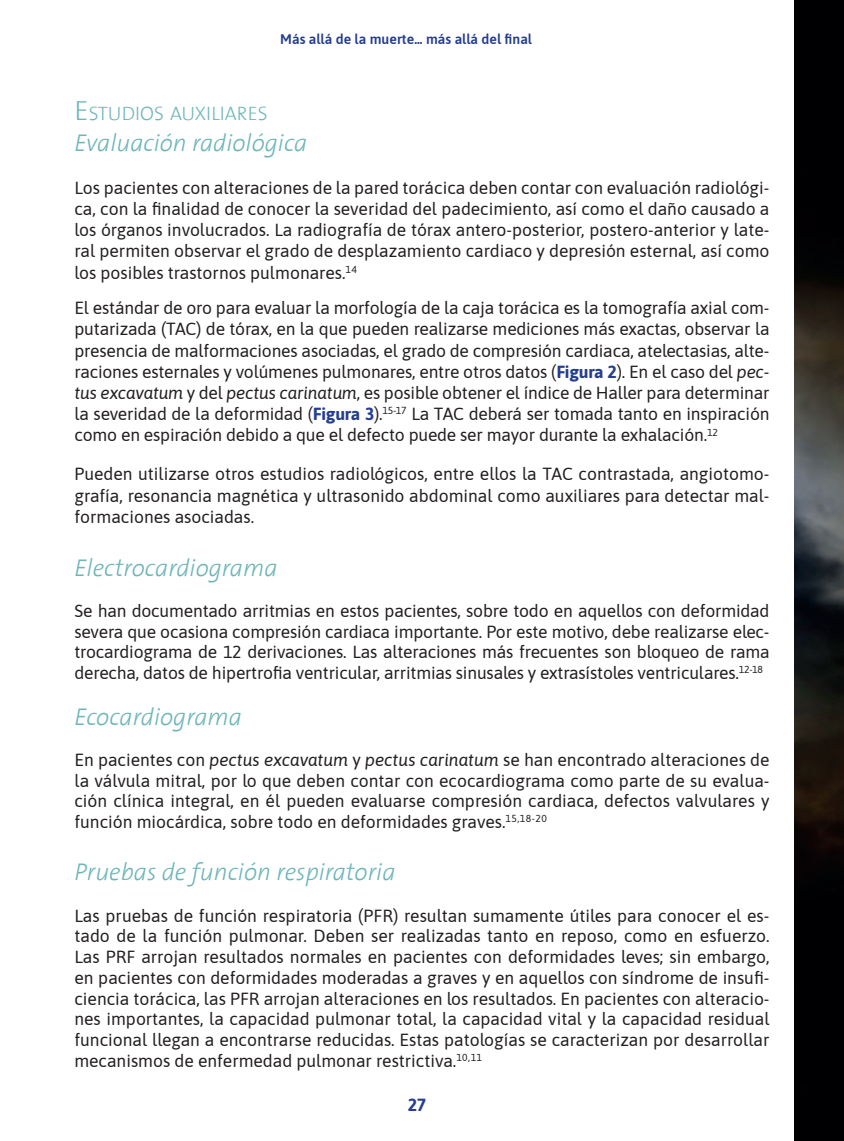
<style>
.page{position:relative;width:844px;height:1141px;background:#fff}
.page>*{position:absolute;margin:0;border:0;box-sizing:border-box;transform-origin:0 0}
.sub_3_ok{font:italic 300 24.5px "The Sans";color:#6fb6b8}
.sub3{font:300 19.6px "The Sans";color:#6fb6b8}
.texto_gral{font:17.5px/20.7px "Asap";color:#231f20;text-align:justify}
.t1{font:700 17.5px "Asap";color:#253f8e}
.t2{font:600 14px "Asap";color:#253f8e}
.s1{font-size:28px}
.s2{font-weight:700;color:#253f8e}
.s3{font-style:italic}
</style>
<div class="page">
<img style="left:794px;top:0;width:49px;height:1141px">
<p class="t2" style="left:280px;top:30px;width:253px">Más allá de la muerte... más allá del final</p>
<p class="sub3" style="left:74px;top:97px;width:195px"><span class="s1">E</span> STUDIOS AUXILIARES</p>
<p class="sub_3_ok" style="left:74px;top:123px;width:234px">Evaluación radiológica</p>
<p class="texto_gral" style="left:74px;top:176px;width:696px;line-height:21.2px">Los pacientes con alteraciones de la pared torácica deben contar con evaluación radiológi&shy;ca, con la finalidad de conocer la severidad del padecimiento, así como el daño causado a los órganos involucrados. La radiografía de tórax antero-posterior, postero-anterior y late&shy;ral permiten observar el grado de desplazamiento cardiaco y depresión esternal, así como los posibles trastornos pulmonares.<sup>14</sup></p>
<p class="texto_gral" style="left:74px;top:296px;width:696px;line-height:21.2px">El estándar de oro para evaluar la morfología de la caja torácica es la tomografía axial com&shy;putarizada (TAC) de tórax, en la que pueden realizarse mediciones más exactas, observar la presencia de malformaciones asociadas, el grado de compresión cardiaca, atelectasias, alte&shy;raciones esternales y volúmenes pulmonares, entre otros datos (<span class="s2">Figura 2</span>). En el caso del <span class="s3">pec&shy;tus excavatum</span> y del <span class="s3">pectus carinatum</span>, es posible obtener el índice de Haller para determinar la severidad de la deformidad (<span class="s2">Figura 3</span>).<sup>15-17</sup> La TAC deberá ser tomada tanto en inspiración como en espiración debido a que el defecto puede ser mayor durante la exhalación.<sup>12</sup></p>
<p class="texto_gral" style="left:74px;top:463px;width:696px;line-height:21.2px">Pueden utilizarse otros estudios radiológicos, entre ellos la TAC contrastada, angiotomo&shy;grafía, resonancia magnética y ultrasonido abdominal como auxiliares para detectar mal&shy;formaciones asociadas.</p>
<p class="sub_3_ok" style="left:74px;top:547px;width:204px">Electrocardiograma</p>
<p class="texto_gral" style="left:74px;top:600px;width:696px">Se han documentado arritmias en estos pacientes, sobre todo en aquellos con deformidad severa que ocasiona compresión cardiaca importante. Por este motivo, debe realizarse elec&shy;trocardiograma de 12 derivaciones. Las alteraciones más frecuentes son bloqueo de rama derecha, datos de hipertrofia ventricular, arritmias sinusales y extrasístoles ventriculares.<sup>12-18</sup></p>
<p class="sub_3_ok" style="left:74px;top:696px;width:169px">Ecocardiograma</p>
<p class="texto_gral" style="left:74px;top:748px;width:696px">En pacientes con <span class="s3">pectus excavatum</span> y <span class="s3">pectus carinatum</span> se han encontrado alteraciones de la válvula mitral, por lo que deben contar con ecocardiograma como parte de su evalua&shy;ción clínica integral, en él pueden evaluarse compresión cardiaca, defectos valvulares y función miocárdica, sobre todo en deformidades graves.<sup>15,18-20</sup></p>
<p class="sub_3_ok" style="left:74px;top:852px;width:322px">Pruebas de función respiratoria</p>
<p class="texto_gral" style="left:74px;top:904px;width:696px">Las pruebas de función respiratoria (PFR) resultan sumamente útiles para conocer el es&shy;tado de la función pulmonar. Deben ser realizadas tanto en reposo, como en esfuerzo.<br>Las PRF arrojan resultados normales en pacientes con deformidades leves; sin embargo, en pacientes con deformidades moderadas a graves y en aquellos con síndrome de insufi&shy;ciencia torácica, las PFR arrojan alteraciones en los resultados. En pacientes con alteracio&shy;nes importantes, la capacidad pulmonar total, la capacidad vital y la capacidad residual funcional llegan a encontrarse reducidas. Estas patologías se caracterizan por desarrollar mecanismos de enfermedad pulmonar restrictiva.<sup>10,11</sup></p>
<p class="t1" style="left:407px;top:1093px;width:20px">27</p>
</div>
